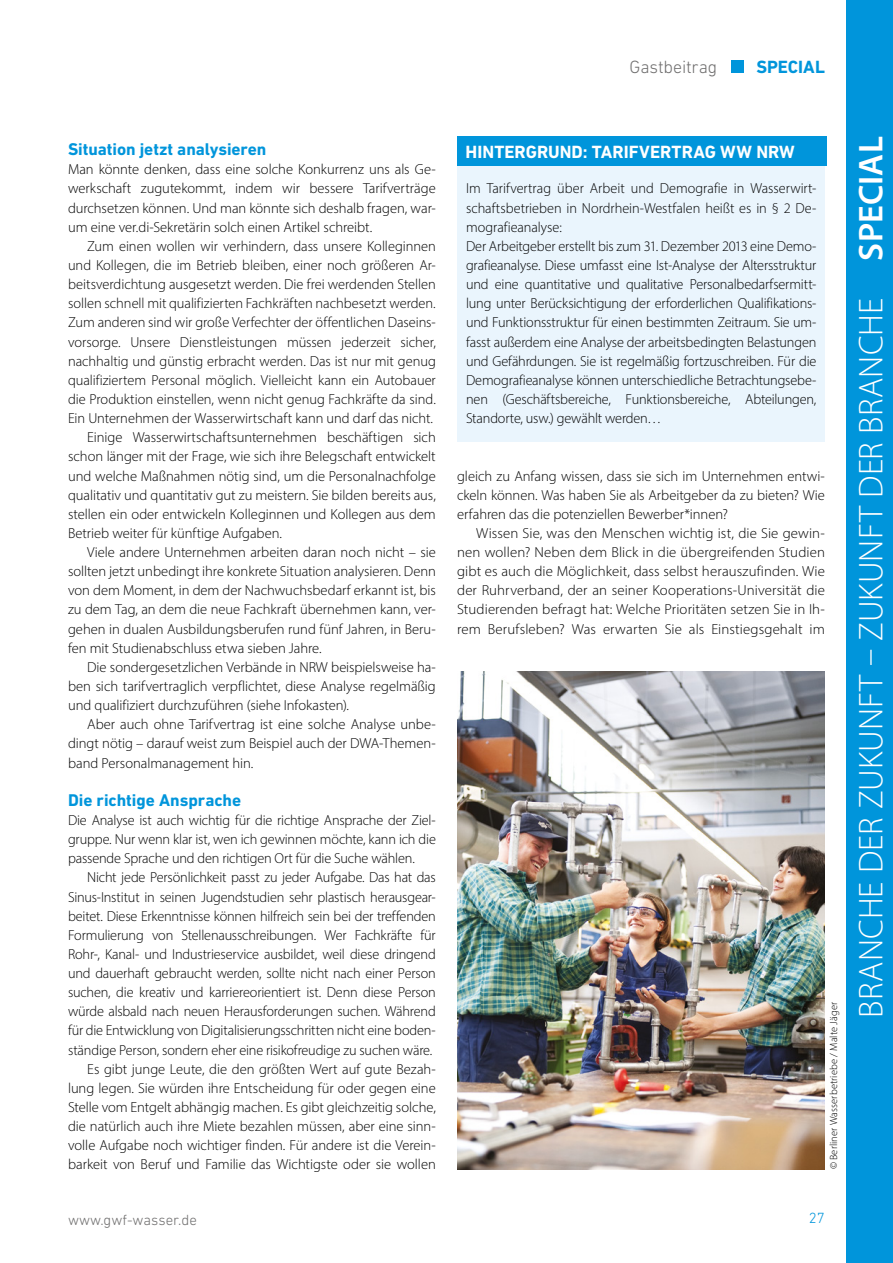
<style>
.page{position:relative;width:893px;height:1263px;background:#fff}
.page>*{position:absolute;margin:0;border:0;box-sizing:border-box;transform-origin:0 0}
.t1{font:300 34.5px "Myriad Pro";letter-spacing:.005em;color:#fff}
.WA_Headline_Infokast{font:700 18px "DIN Next W1 G";color:#fff}
.Rubrik_2{font:300 18px "DIN Next LT Pro";letter-spacing:-.01em;color:#706f6f}
.Rubrik_2-2{font:700 18px "DIN Next LT Pro";color:#0095db}
.WA_Subline_Fokus{font:700 17.25px "DIN Next W1 G";letter-spacing:-.005em;color:#0095db}
.t2{font:300 15px "DIN Next LT Pro";color:#706f6f}
.t3{font:300 15px "DIN Next LT Pro";color:#0095db}
.WA_Fließtext_Einzug{font:300 14.55px/19.2px "Myriad Pro";letter-spacing:-.005em;color:#000;text-align:justify}
.WA_Fließtext{font:300 14.55px/19.2px "Myriad Pro";letter-spacing:-.005em;color:#000;text-align:justify}
.WA_BU{font:300 10.5px "Myriad Pro";letter-spacing:.01em;color:#000}
.s1{font-weight:600}
</style>
<div class="page">
<div style="left:731px;top:60px;width:12px;height:13px;background:#0095db"></div>
<div style="left:846px;top:0;width:47px;height:1263px;background:#0095db"></div>
<img style="left:457px;top:672px;width:368px;height:497px">
<div style="left:457px;top:142px;width:368px;height:300px;background:#eaf5fd"></div>
<div style="left:457px;top:136px;width:370px;height:30px;background:#0095db"></div>
<p class="Rubrik_2" style="left:630px;top:57px;width:89px">Gastbeitrag</p>
<p class="Rubrik_2-2" style="left:756px;top:56px;width:70px">SPECIAL</p>
<p class="WA_Subline_Fokus" style="left:68px;top:139px;width:200px">Situation jetzt analysieren</p>
<p class="WA_Fließtext" style="left:68px;top:160px;width:369px">Man könnte denken, dass eine solche Konkurrenz uns als Ge&shy;werkschaft zugutekommt, indem wir bessere Tarifverträge durchsetzen können. Und man könnte sich deshalb fragen, war&shy;um eine ver.di-Sekretärin solch einen Artikel schreibt.</p>
<p class="WA_Fließtext_Einzug" style="left:68px;top:236px;width:369px;text-indent:19px">Zum einen wollen wir verhindern, dass unsere Kolleginnen und Kollegen, die im Betrieb bleiben, einer noch größeren Ar&shy;beitsverdichtung ausgesetzt werden. Die frei werdenden Stellen sollen schnell mit qualifizierten Fachkräften nachbesetzt werden.<br>Zum anderen sind wir große Verfechter der öffentlichen Daseins&shy;vorsorge. Unsere Dienstleistungen müssen jederzeit sicher, nachhaltig und günstig erbracht werden. Das ist nur mit genug qualifiziertem Personal möglich. Vielleicht kann ein Autobauer die Produktion einstellen, wenn nicht genug Fachkräfte da sind.<br>Ein Unternehmen der Wasserwirtschaft kann und darf das nicht.</p>
<p class="WA_Fließtext_Einzug" style="left:68px;top:428px;width:369px;text-indent:19px">Einige Wasserwirtschaftsunternehmen beschäftigen sich schon länger mit der Frage, wie sich ihre Belegschaft entwickelt und welche Maßnahmen nötig sind, um die Personalnachfolge qualitativ und quantitativ gut zu meistern. Sie bilden bereits aus, stellen ein oder entwickeln Kolleginnen und Kollegen aus dem Betrieb weiter für künftige Aufgaben.</p>
<p class="WA_Fließtext_Einzug" style="left:68px;top:542px;width:369px;text-indent:19px">Viele andere Unternehmen arbeiten daran noch nicht – sie sollten jetzt unbedingt ihre konkrete Situation analysieren. Denn von dem Moment, in dem der Nachwuchsbedarf erkannt ist, bis zu dem Tag, an dem die neue Fachkraft übernehmen kann, ver&shy;gehen in dualen Ausbildungsberufen rund fünf Jahren, in Beru&shy;fen mit Studienabschluss etwa sieben Jahre.</p>
<p class="WA_Fließtext_Einzug" style="left:68px;top:657px;width:369px;text-indent:19px">Die sondergesetzlichen Verbände in NRW beispielsweise ha&shy;ben sich tarifvertraglich verpflichtet, diese Analyse regelmäßig und qualifiziert durchzuführen (siehe Infokasten).</p>
<p class="WA_Fließtext_Einzug" style="left:68px;top:715px;width:369px;text-indent:19px">Aber auch ohne Tarifvertrag ist eine solche Analyse unbe&shy;dingt nötig – darauf weist zum Beispiel auch der DWA-Themen&shy;band Personalmanagement hin.</p>
<p class="WA_Subline_Fokus" style="left:68px;top:790px;width:175px">Die richtige Ansprache</p>
<p class="WA_Fließtext" style="left:68px;top:810px;width:369px">Die Analyse ist auch wichtig für die richtige Ansprache der Ziel&shy;gruppe. Nur wenn klar ist, wen ich gewinnen möchte, kann ich die passende Sprache und den richtigen Ort für die Suche wählen.</p>
<p class="WA_Fließtext_Einzug" style="left:68px;top:868px;width:369px;text-indent:19px">Nicht jede Persönlichkeit passt zu jeder Aufgabe. Das hat das Sinus-Institut in seinen Jugendstudien sehr plastisch herausgear&shy;beitet. Diese Erkenntnisse können hilfreich sein bei der treffenden Formulierung von Stellenausschreibungen. Wer Fachkräfte für Rohr-, Kanal- und Industrieservice ausbildet, weil diese dringend und dauerhaft gebraucht werden, sollte nicht nach einer Person suchen, die kreativ und karriereorientiert ist. Denn diese Person würde alsbald nach neuen Herausforderungen suchen. Während für die Entwicklung von Digitalisierungsschritten nicht eine boden&shy;ständige Person, sondern eher eine risikofreudige zu suchen wäre.</p>
<p class="WA_Fließtext_Einzug" style="left:68px;top:1059px;width:369px;text-indent:19px">Es gibt junge Leute, die den größten Wert auf gute Bezah&shy;lung legen. Sie würden ihre Entscheidung für oder gegen eine Stelle vom Entgelt abhängig machen. Es gibt gleichzeitig solche, die natürlich auch ihre Miete bezahlen müssen, aber eine sinn&shy;volle Aufgabe noch wichtiger finden. Für andere ist die Verein&shy;barkeit von Beruf und Familie das Wichtigste oder sie wollen</p>
<p class="WA_Headline_Infokast" style="left:466px;top:141px;width:331px">HINTERGRUND: TARIFVERTRAG WW NRW</p>
<p class="WA_Fließtext" style="left:466px;top:179px;width:352px">Im Tarifvertrag über Arbeit und Demografie in Wasserwirt&shy;schaftsbetrieben in Nordrhein-Westfalen heißt es in § 2 De&shy;mografieanalyse:</p>
<p class="WA_Fließtext" style="left:466px;top:236px;width:352px">Der Arbeitgeber erstellt bis zum 31. Dezember 2013 eine Demo&shy;grafieanalyse. Diese umfasst eine Ist-Analyse der Altersstruktur und eine quantitative und qualitative Personalbedarfsermitt&shy;lung unter Berücksichtigung der erforderlichen Qualifikations&shy;und Funktionsstruktur für einen bestimmten Zeitraum. Sie um&shy;fasst außerdem eine Analyse der arbeitsbedingten Belastungen und Gefährdungen. Sie ist regelmäßig fortzuschreiben. Für die Demografieanalyse können unterschiedliche Betrachtungsebe&shy;nen (Geschäftsbereiche, Funktionsbereiche, Abteilungen, Standorte, usw.) gewählt werden…</p>
<p class="WA_Fließtext_Einzug" style="left:457px;top:466px;width:369px">gleich zu Anfang wissen, dass sie sich im Unternehmen entwi&shy;ckeln können. Was haben Sie als Arbeitgeber da zu bieten? Wie erfahren das die potenziellen Bewerber*innen?</p>
<p class="WA_Fließtext_Einzug" style="left:457px;top:523px;width:369px;text-indent:19px">Wissen Sie, was den Menschen wichtig ist, die Sie gewin&shy;nen wollen? Neben dem Blick in die übergreifenden Studien gibt es auch die Möglichkeit, dass selbst herauszufinden. Wie der Ruhrverband, der an seiner Kooperations-Universität die Studierenden befragt hat: Welche Prioritäten setzen Sie in Ih&shy;rem Berufsleben? Was erwarten Sie als Einstiegsgehalt im</p>
<p class="WA_BU" style="left:827px;top:1169px;width:169px;rotate:-90deg">© Berliner Wasserbetriebe / Malte Jäger</p>
<p class="t2" style="left:68px;top:1211px;width:130px">www.gwf-wasser.de</p>
<p class="t3" style="left:809px;top:1209px;width:17px">27</p>
<h1 class="t1" style="left:850px;top:1017px;width:882px;rotate:-90deg">BRANCHE DER ZUKUNFT – ZUKUNFT DER BRANCHE <span class="s1">SPECIAL</span></h1>
</div>
